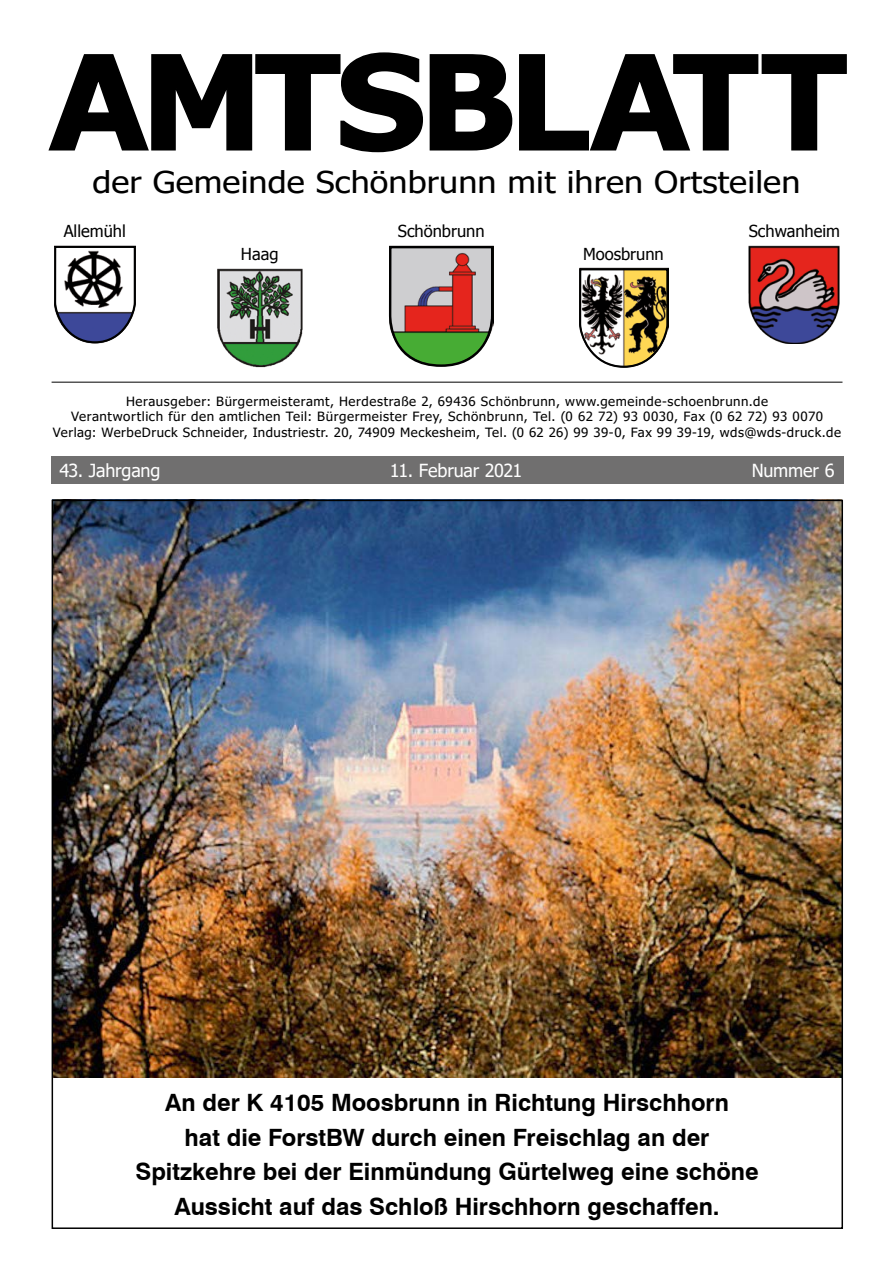
<style>
.page{position:relative;width:893px;height:1263px;background:#fff}
.page>*{position:absolute;margin:0;border:0;box-sizing:border-box;transform-origin:0 0}
.t1{font:30px "Tahoma";letter-spacing:.005em;color:#000;scale:1.14 1}
.t2{font:700 23.85px/34.7px "Swiss 721 BT";color:#000;text-align:center}
.t3{font:18px "Tahoma";letter-spacing:-.015em;color:#fff}
.t4{font:16.5px "Tahoma";color:#000}
.t5{font:12.75px/15.3px "Tahoma";letter-spacing:.04em;color:#000;text-align:center;scale:1.04 1}
</style>
<div class="page">
<hr style="left:52px;top:382px;width:790px;height:1px;background:#000">
<img style="left:218px;top:268px;width:84px;height:99px">
<img style="left:748px;top:246px;width:91px;height:98px">
<svg style="left:579px;top:267px;width:90px;height:101px"></svg>
<svg style="left:54px;top:245px;width:82px;height:99px"></svg>
<svg style="left:388px;top:245px;width:106px;height:122px;background:#a6937e"></svg>
<svg style="left:48px;top:52px;width:799px;height:101px"></svg>
<div style="left:51px;top:457px;width:792px;height:27px;background:#706f6f"></div>
<img style="left:55px;top:503px;width:785px;height:575px">
<h1 class="t1" style="left:93px;top:162px;width:622px">der Gemeinde Schönbrunn mit ihren Ortsteilen</h1>
<p class="t4" style="left:64px;top:220px;width:64px">Allemühl</p>
<p class="t4" style="left:241px;top:243px;width:39px">Haag</p>
<p class="t4" style="left:583px;top:243px;width:82px">Moosbrunn</p>
<p class="t4" style="left:398px;top:220px;width:88px">Schönbrunn</p>
<p class="t4" style="left:749px;top:220px;width:93px">Schwanheim</p>
<p class="t5" style="left:53px;top:394px;width:759px">Herausgeber: Bürgermeisteramt, Herdestraße 2, 69436 Schönbrunn, www.gemeinde-schoenbrunn.de<br>Verantwortlich für den amtlichen Teil: Bürgermeister Frey, Schönbrunn, Tel. (0 62 72) 93 0030, Fax (0 62 72) 93 0070<br>Verlag: WerbeDruck Schneider, Industriestr. 20, 74909 Meckesheim, Tel. (0 62 26) 99 39-0, Fax 99 39-19, wds@wds-druck.de</p>
<h3 class="t3" style="left:60px;top:459px;width:102px">43. Jahrgang</h3>
<h3 class="t3" style="left:390px;top:459px;width:134px">11. Februar 2021</h3>
<h3 class="t3" style="left:752px;top:459px;width:84px">Nummer 6</h3>
<h2 class="t2" style="left:135px;top:1085px;width:625px">An der K 4105 Moosbrunn in Richtung Hirschhorn<br>hat die ForstBW durch einen Freischlag an der Spitzkehre bei der Einmündung Gürtelweg eine schöne Aussicht auf das Schloß Hirschhorn geschaffen.</h2>
</div>
